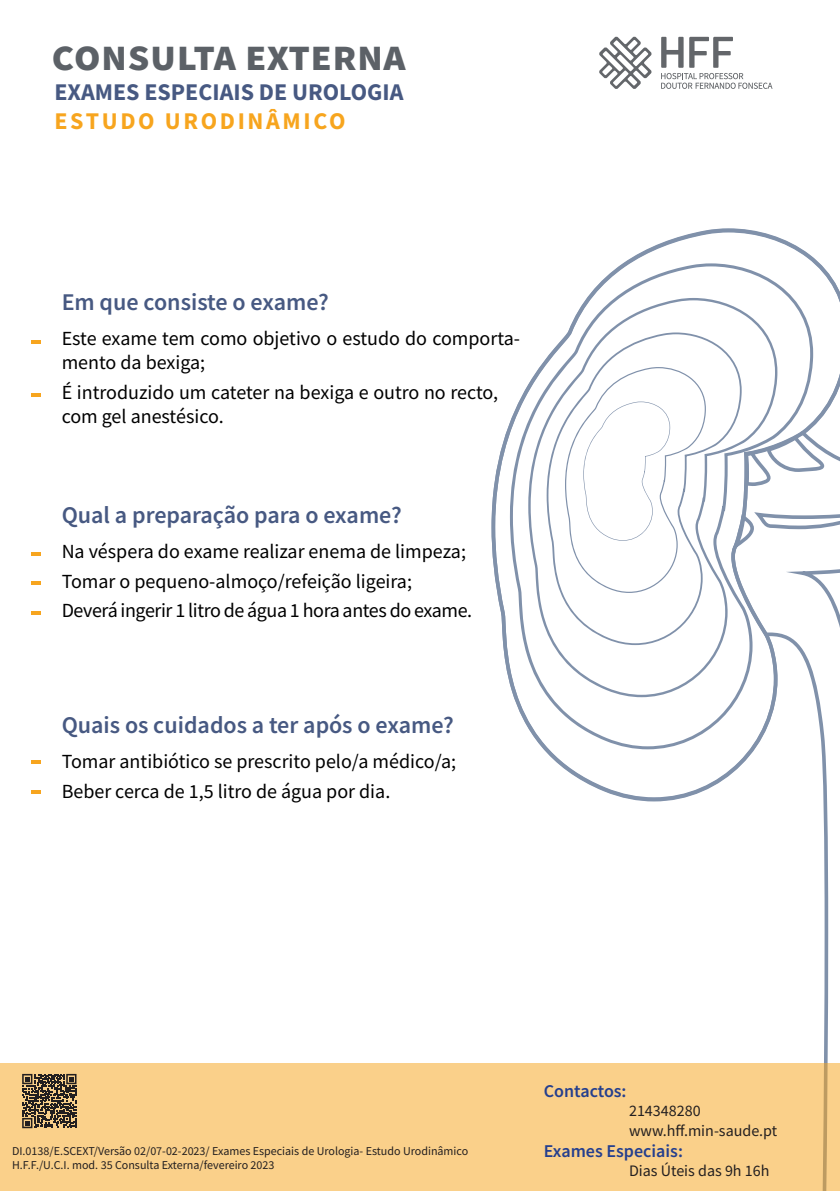
<style>
.page{position:relative;width:840px;height:1191px;background:#fff}
.page>*{position:absolute;margin:0;border:0;box-sizing:border-box;transform-origin:0 0}
.t1{font:700 44px "Source Sans Pro";color:#5c6167}
.t2{font:600 24px "Source Sans Pro";color:#475982}
.t3{font:700 24px "Source Sans Pro";color:#475982}
.t4{font:700 24px "Source Sans Pro";letter-spacing:.11em;color:#f7a51e}
.t5{font:20px/24px "Source Sans Pro";color:#000}
.t6{font:20px "Source Sans Pro";letter-spacing:-.02em;color:#000}
.t7{font:600 18px "Source Sans Pro";color:#253f8e}
.t8{font:16px "Source Sans Pro";color:#231f20}
.t9{font:12px "Source Sans Pro";color:#231f20}
</style>
<div class="page">
<svg style="left:491px;top:229px;width:348px;height:572px"></svg>
<svg style="left:509px;top:263px;width:303px;height:486px"></svg>
<svg style="left:528px;top:298px;width:249px;height:399px"></svg>
<svg style="left:546px;top:332px;width:195px;height:313px"></svg>
<svg style="left:564px;top:367px;width:141px;height:226px"></svg>
<svg style="left:661px;top:37px;width:111px;height:52px"></svg>
<svg style="left:599px;top:36px;width:52px;height:53px"></svg>
<svg style="left:31px;top:552px;width:10px;height:3px"></svg>
<svg style="left:31px;top:341px;width:10px;height:3px"></svg>
<svg style="left:31px;top:393px;width:10px;height:3px"></svg>
<svg style="left:31px;top:582px;width:10px;height:3px"></svg>
<svg style="left:31px;top:611px;width:10px;height:3px"></svg>
<svg style="left:31px;top:760px;width:10px;height:3px"></svg>
<svg style="left:31px;top:790px;width:10px;height:3px"></svg>
<div style="left:0;top:1063px;width:839px;height:128px;background:#fad08a"></div>
<svg style="left:22px;top:1074px;width:54px;height:54px"></svg>
<p class="t1" style="left:51px;top:26px;width:355px">consulta externa</p>
<p class="t3" style="left:54px;top:76px;width:350px">EXAMES ESPECIAIS DE UROLOGIA</p>
<p class="t4" style="left:54px;top:104px;width:292px">ESTUDO URODINÂMICO</p>
<p class="t2" style="left:62px;top:286px;width:268px">Em que consiste o exame?</p>
<p class="t5" style="left:62px;top:326px;width:460px">Este exame tem como objetivo o estudo do comporta&shy;mento da bexiga;</p>
<p class="t5" style="left:62px;top:380px;width:438px">É introduzido um cateter na bexiga e outro no recto, com gel anestésico.</p>
<p class="t2" style="left:62px;top:499px;width:341px">Qual a preparação para o exame?</p>
<p class="t5" style="left:62px;top:539px;width:405px">Na véspera do exame realizar enema de limpeza;</p>
<p class="t5" style="left:62px;top:569px;width:352px">Tomar o pequeno-almoço/refeição ligeira;</p>
<p class="t6" style="left:62px;top:598px;width:412px">Deverá ingerir 1 litro de água 1 hora antes do exame.</p>
<p class="t2" style="left:62px;top:709px;width:393px">Quais os cuidados a ter após o exame?</p>
<p class="t5" style="left:62px;top:749px;width:396px">Tomar antibiótico se prescrito pelo/a médico/a;</p>
<p class="t5" style="left:62px;top:779px;width:330px">Beber cerca de 1,5 litro de água por dia.</p>
<p class="t9" style="left:12px;top:1143px;width:457px">DI.0138/E.SCEXT/Versão 02/07-02-2023/ Exames Especiais de Urologia- Estudo Urodinâmico</p>
<p class="t9" style="left:12px;top:1157px;width:264px">H.F.F./U.C.I. mod. 35 Consulta Externa/fevereiro 2023</p>
<p class="t7" style="left:543px;top:1079px;width:84px">Contactos:</p>
<p class="t8" style="left:628px;top:1100px;width:73px">214348280</p>
<p class="t8" style="left:628px;top:1120px;width:150px">www.hff.min-saude.pt</p>
<p class="t7" style="left:543px;top:1139px;width:140px">Exames Especiais:</p>
<p class="t8" style="left:628px;top:1160px;width:142px">Dias Úteis das 9h 16h</p>
</div>
